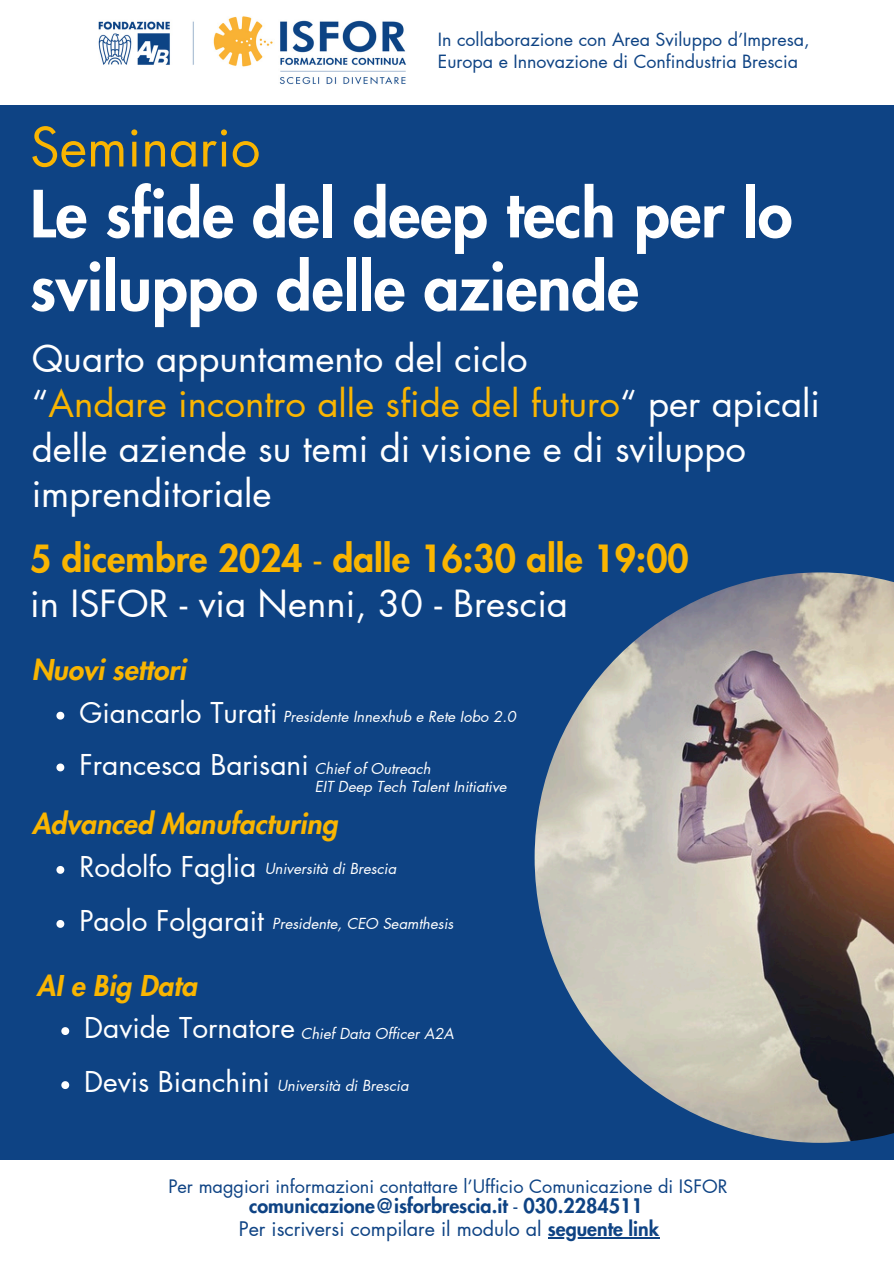
<style>
.page{position:relative;width:894px;height:1264px;background:#fff}
.page>*{position:absolute;margin:0;border:0;box-sizing:border-box;transform-origin:0 0}
.t1{font:800 63.15px/73.2px "Futura LT Pro";color:#fff}
.t2{font:52.65px "Futura LT Pro";color:#f9b501}
.t3{font:36.6px/45px "Futura LT Pro";color:#fff}
.t4{font:800 36.6px/45px "Futura LT Pro";color:#f9b501}
.t5{font:28.05px "Futura LT Pro";color:#fff}
.t6{font:italic 800 28.05px "Futura LT Pro";color:#f9b501}
.t7{font:800 19.65px/22.5px "Futura LT Pro";color:#0e4384;text-align:center}
.t8{font:18.15px "Futura LT Pro";color:#0e4384}
.t9{font:17.85px/21.6px "Futura LT Pro";color:#0e4384}
.t10{font:italic 14.85px "Futura LT Pro";color:#fff}
.s1{color:#f9b501}
.s2{font-weight:400}
.s3{font-weight:400;color:#fff}
</style>
<div class="page">
<div style="left:0;top:0;width:893px;height:1263px;background:#0e4384"></div>
<div style="left:0;top:0;width:893px;height:105px;background:#fff"></div>
<img style="left:98px;top:16px;width:308px;height:69px">
<img style="left:534px;top:572px;width:359px;height:570px">
<div style="left:0;top:1159px;width:893px;height:104px;background:#fff"></div>
<svg style="left:56px;top:711px;width:8px;height:8px"></svg>
<svg style="left:56px;top:763px;width:8px;height:8px"></svg>
<svg style="left:56px;top:866px;width:8px;height:7px"></svg>
<svg style="left:56px;top:920px;width:8px;height:7px"></svg>
<svg style="left:61px;top:1027px;width:8px;height:8px"></svg>
<svg style="left:61px;top:1081px;width:8px;height:8px"></svg>
<hr style="left:547px;top:1236px;width:112px;height:1px;background:#0e4384">
<h3 class="t9" style="left:438px;top:30px;width:373px">In collaborazione con Area Sviluppo d’Impresa,<br>Europa e Innovazione di Confindustria Brescia</h3>
<h1 class="t2" style="left:30px;top:123px;width:232px">Seminario</h1>
<h1 class="t1" style="left:30px;top:180px;width:763px">Le sfide del deep tech per lo sviluppo delle aziende</h1>
<h2 class="t3" style="left:32px;top:337px;width:789px">Quarto appuntamento del ciclo<br>“<span class="s1">Andare incontro alle sfide del futuro</span>“ per apicali delle aziende su temi di visione e di sviluppo imprenditoriale</h2>
<h2 class="t4" style="left:30px;top:537px;width:660px">5 dicembre 2024 <span class="s2">-</span> dalle 16:30 alle 19:00 <span class="s3">in ISFOR - via Nenni, 30 - Brescia</span></h2>
<p class="t6" style="left:32px;top:657px;width:156px">Nuovi settori</p>
<p class="t5" style="left:79px;top:700px;width:200px">Giancarlo Turati</p>
<h3 class="t5" style="left:79px;top:751px;width:231px">Francesca Barisani</h3>
<p class="t6" style="left:32px;top:811px;width:307px">Advanced Manufacturing</p>
<p class="t5" style="left:79px;top:854px;width:178px">Rodolfo Faglia</p>
<p class="t5" style="left:79px;top:908px;width:186px">Paolo Folgarait</p>
<p class="t10" style="left:283px;top:709px;width:234px">Presidente Innexhub e Rete Iobo 2.0</p>
<p class="t10" style="left:315px;top:762px;width:117px">Chief of Outreach</p>
<p class="t10" style="left:315px;top:780px;width:193px">EIT Deep Tech Talent Initiative</p>
<p class="t10" style="left:264px;top:862px;width:133px">Università di Brescia</p>
<h3 class="t10" style="left:272px;top:916px;width:183px">Presidente, CEO Seamthesis</h3>
<p class="t6" style="left:37px;top:972px;width:162px">AI e Big Data</p>
<p class="t5" style="left:84px;top:1015px;width:212px">Davide Tornatore</p>
<p class="t5" style="left:84px;top:1069px;width:187px">Devis Bianchini</p>
<p class="t10" style="left:277px;top:1078px;width:133px">Università di Brescia</p>
<h5 class="t10" style="left:301px;top:1026px;width:154px">Chief Data Officer A2A</h5>
<p class="t8" style="left:168px;top:1178px;width:560px">Per maggiori informazioni contattare l’Ufficio Comunicazione di ISFOR</p>
<h3 class="t7" style="left:239px;top:1195px;width:422px">comunicazione@isforbrescia.it <span class="s2">-</span> 030.2284511<br><span class="s2">Per iscriversi compilare il modulo al</span> seguente link</h3>
</div>
